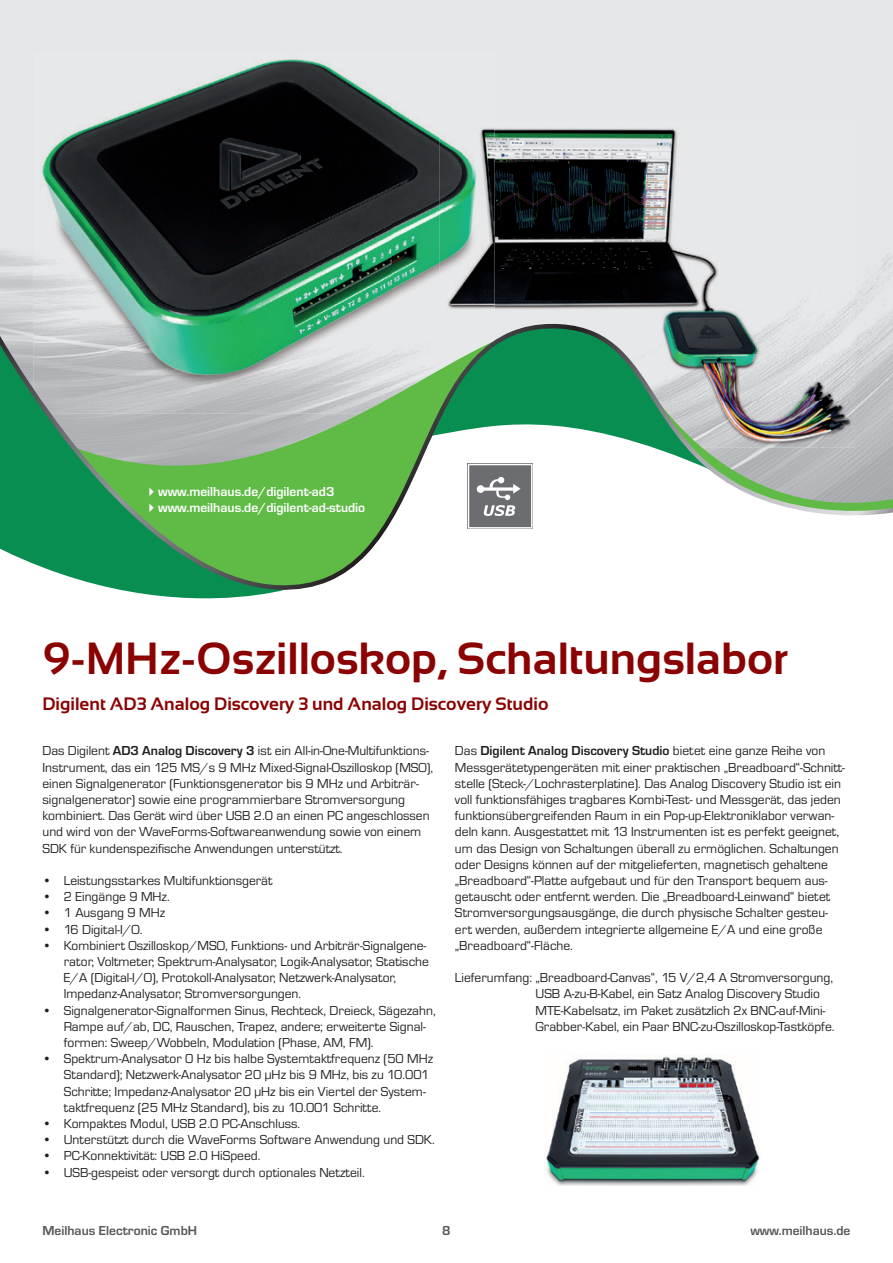
<style>
.page{position:relative;width:893px;height:1263px;background:#fff}
.page>*{position:absolute;margin:0;border:0;box-sizing:border-box;transform-origin:0 0}
.t1{font:700 45px "Sansation";color:#8b0202}
.t2{font:700 18px "Sansation";color:#8b0202}
.t3{font:13.5px/16.2px "Eurostile T";color:#231f20}
.t4{font:700 13.5px "Eurostile T";color:#fff}
.t5{font:700 13.5px "Eurostile T";color:#57585a}
.s1{font-weight:700}
.s2{font-size:13.35px}
</style>
<div class="page">
<img style="left:0;top:0;width:893px;height:324px">
<img style="left:495px;top:120px;width:75px;height:202px">
<img style="left:545px;top:1055px;width:215px;height:130px">
<img style="left:34px;top:51px;width:409px;height:268px">
<div style="left:443px;top:51px;width:52px;height:69px;background:#e7e8e9"></div>
<img style="left:440px;top:120px;width:55px;height:192px">
<svg style="left:0;top:319px;width:263px;height:280px"></svg>
<img style="left:73px;top:312px;width:488px;height:282px">
<svg style="left:0;top:324px;width:893px;height:266px"></svg>
<svg style="left:430px;top:322px;width:285px;height:207px"></svg>
<p class="t4" style="left:145px;top:484px;width:191px">✔www.meilhaus.de/digilent-ad3</p>
<p class="t4" style="left:145px;top:501px;width:222px">✔www.meilhaus.de/digilent-ad-studio</p>
<h1 class="t1" style="left:43px;top:634px;width:747px">9-MHz-Oszilloskop, Schaltungslabor</h1>
<h2 class="t2" style="left:43px;top:694px;width:507px">Digilent AD3 Analog Discovery 3 und Analog Discovery Studio</h2>
<p class="t3" style="left:43px;top:743px;width:392px">Das Digilent <span class="s1">AD3 Analog Discovery 3</span> ist ein All-in-One-Multifunktions-Instrument, das ein 125 MS/s 9 MHz Mixed-Signal-Oszilloskop (MSO), einen Signalgenerator (Funktionsgenerator bis 9 MHz und Arbiträr&shy;signalgenerator) sowie eine programmierbare Stromversorgung kombiniert. Das Gerät wird über USB 2.0 an einen PC angeschlossen und wird von der WaveForms-Softwareanwendung sowie von einem SDK für kundenspezifische Anwendungen unterstützt.</p>
<p class="t3" style="left:43px;top:872px;width:231px">• Leistungsstarkes Multifunktionsgerät</p>
<p class="t3" style="left:43px;top:889px;width:129px">• 2 Eingänge 9 MHz.</p>
<p class="t3" style="left:43px;top:905px;width:124px">• 1 Ausgang 9 MHz</p>
<p class="t3" style="left:43px;top:921px;width:101px">• 16 Digital-I/O.</p>
<p class="t3" style="left:64px;top:937px;width:367px;text-indent:-21px"><span class="s2">• Kombiniert</span> Oszilloskop/MSO, Funktions- und Arbiträr-Signalgene&shy;rator, Voltmeter, Spektrum-Analysator, Logik-Analysator, Statische E/A (Digital-I/O), Protokoll-Analysator, Netzwerk-Analysator, Impedanz-Analysator, Stromversorgungen.</p>
<p class="t3" style="left:64px;top:1002px;width:373px;text-indent:-21px"><span class="s2">•</span> Signalgenerator-Signalformen Sinus, Rechteck, Dreieck, Sägezahn,<br>Rampe auf/ab, DC, Rauschen, Trapez, andere; erweiterte Signal&shy;formen: Sweep/Wobbeln, Modulation (Phase, AM, FM).</p>
<p class="t3" style="left:64px;top:1051px;width:371px;text-indent:-21px"><span class="s2">•</span> Spektrum-Analysator 0 Hz bis halbe Systemtaktfrequenz (50 MHz Standard); Netzwerk-Analysator 20 µHz bis 9 MHz, bis zu 10.001<br>Schritte; Impedanz-Analysator 20 µHz bis ein Viertel der System&shy;taktfrequenz (25 MHz Standard), bis zu 10.001 Schritte.</p>
<p class="t3" style="left:43px;top:1115px;width:259px">• Kompaktes Modul, USB 2.0 PC-Anschluss.</p>
<p class="t3" style="left:43px;top:1132px;width:394px">• Unterstützt durch die WaveForms Software Anwendung und SDK.</p>
<p class="t3" style="left:43px;top:1148px;width:219px">• PC-Konnektivität: USB 2.0 HiSpeed.</p>
<p class="t3" style="left:43px;top:1164px;width:324px">• USB-gespeist oder versorgt durch optionales Netzteil.</p>
<p class="t3" style="left:455px;top:743px;width:392px">Das <span class="s1">Digilent Analog Discovery Studio</span> bietet eine ganze Reihe von Messgerätetypengeräten mit einer praktischen „Breadboard“-Schnitt&shy;stelle (Steck-/Lochrasterplatine). Das Analog Discovery Studio ist ein voll funktionsfähiges tragbares Kombi-Test- und Messgerät, das jeden funktionsübergreifenden Raum in ein Pop-up-Elektroniklabor verwan&shy;deln kann. Ausgestattet mit 13 Instrumenten ist es perfekt geeignet, um das Design von Schaltungen überall zu ermöglichen. Schaltungen oder Designs können auf der mitgelieferten, magnetisch gehaltene „Breadboard“-Platte aufgebaut und für den Transport bequem aus&shy;getauscht oder entfernt werden. Die „Breadboard-Leinwand“ bietet Stromversorgungsausgänge, die durch physische Schalter gesteu&shy;ert werden, außerdem integrierte allgemeine E/A und eine große „Breadboard“-Fläche.</p>
<p class="t3" style="left:536px;top:970px;width:300px;text-indent:-81px">Lieferumfang: „Breadboard-Canvas“, 15 V/2,4 A Stromversorgung, USB A-zu-B-Kabel, ein Satz Analog Discovery Studio MTE-Kabelsatz, im Paket zusätzlich 2x BNC-auf-Mini-Grabber-Kabel, ein Paar BNC-zu-Oszilloskop-Tastköpfe.</p>
<p class="t5" style="left:43px;top:1223px;width:156px">Meilhaus Electronic GmbH</p>
<p class="t5" style="left:442px;top:1223px;width:10px">8</p>
<p class="t5" style="left:750px;top:1223px;width:102px">www.meilhaus.de</p>
</div>
